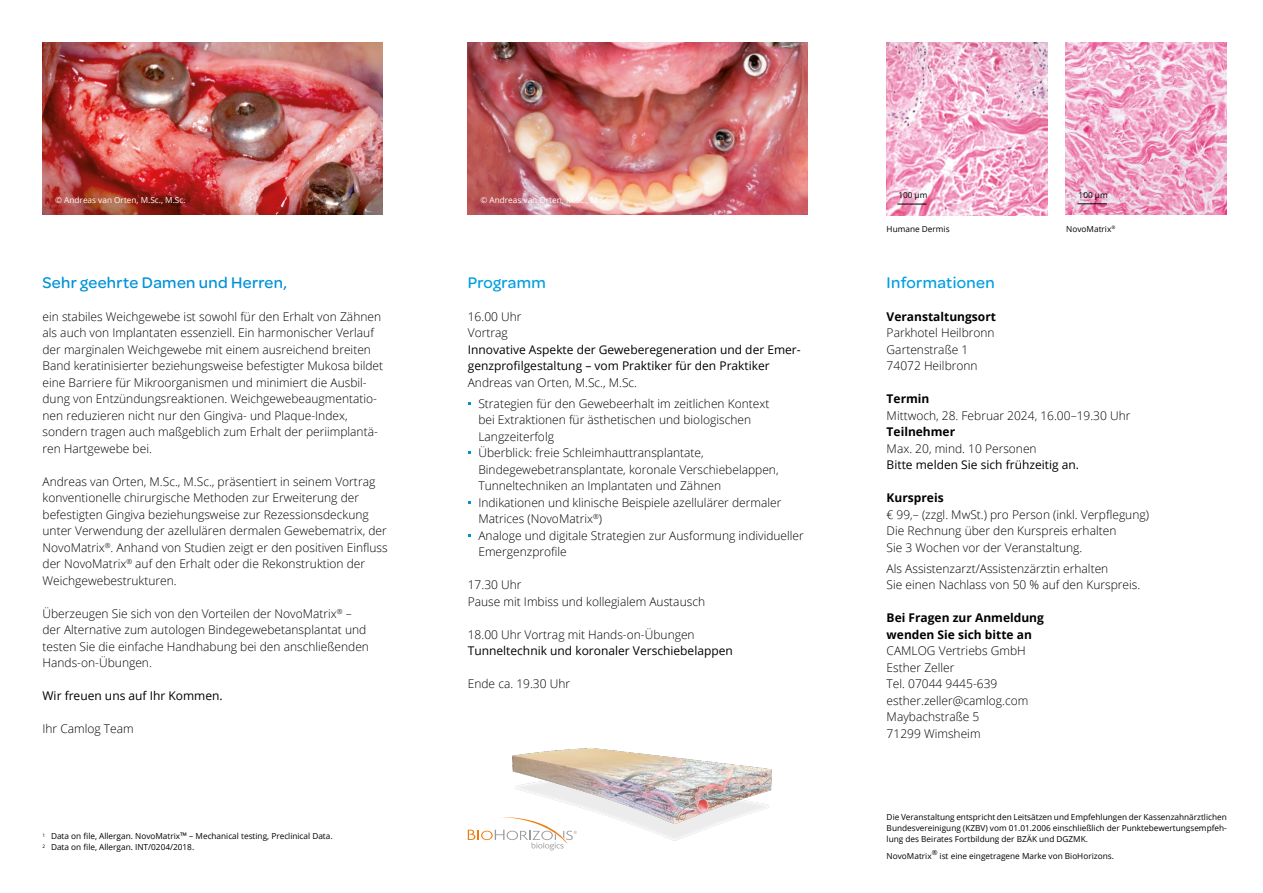
<style>
.page{position:relative;width:1263px;height:893px;background:#fff}
.page>*{position:absolute;margin:0;border:0;box-sizing:border-box;transform-origin:0 0}
.t1{font:500 16.5px "Omnes";letter-spacing:.02em;color:#0092d8}
.t2{font:500 16.5px "Omnes";letter-spacing:.02em;color:#009fe3}
.t3{font:300 12px/16.5px "Open Sans";color:#000}
.t4{font:12px/16.5px "Open Sans";color:#000}
.t5{font:700 12px/16.5px "Open Sans";color:#000}
.t6{font:8.25px/11.2px "Open Sans";color:#000}
.t7{font:8.25px "Open Sans";color:#fff}
.t8{font:6.9px "Open Sans";color:#000}
.s1{font-size:9px}
</style>
<div class="page">
<svg style="left:1066px;top:43px;width:161px;height:172px;background:#efadcb"></svg>
<hr style="left:1077px;top:203px;width:30px;height:1px;background:#000">
<img style="left:887px;top:43px;width:161px;height:172px">
<hr style="left:897px;top:204px;width:30px;height:1px;background:#000">
<img style="left:468px;top:43px;width:340px;height:172px">
<img style="left:42px;top:43px;width:341px;height:172px">
<img style="left:512px;top:748px;width:260px;height:93px">
<svg style="left:468px;top:817px;width:109px;height:33px"></svg>
<p class="t7" style="left:55px;top:195px;width:132px">© Andreas van Orten, M.Sc., M.Sc.</p>
<p class="t7" style="left:480px;top:195px;width:132px">© Andreas van Orten, M.Sc., M.Sc.</p>
<h1 class="t1" style="left:43px;top:271px;width:246px">Sehr geehrte Damen und Herren,</h1>
<p class="t3" style="left:43px;top:308px;width:342px">ein stabiles Weichgewebe ist sowohl für den Erhalt von Zähnen als auch von Implantaten essenziell. Ein harmonischer Verlauf der marginalen Weichgewebe mit einem ausreichend breiten Band keratinisierter beziehungsweise befestigter Mukosa bildet eine Barriere für Mikroorganismen und minimiert die Ausbil&shy;dung von Entzündungsreaktionen. Weichgewebeaugmentatio&shy;nen reduzieren nicht nur den Gingiva- und Plaque-Index, sondern tragen auch maßgeblich zum Erhalt der periimplantä&shy;ren Hartgewebe bei.</p>
<p class="t3" style="left:43px;top:473px;width:347px">Andreas van Orten, M.Sc., M.Sc., präsentiert in seinem Vortrag konventionelle chirurgische Methoden zur Erweiterung der befestigten Gingiva beziehungsweise zur Rezessionsdeckung unter Verwendung der azellulären dermalen Gewebematrix, der NovoMatrix<sup>®</sup>. Anhand von Studien zeigt er den positiven Einfluss der NovoMatrix<sup>®</sup> auf den Erhalt oder die Rekonstruktion der Weichgewebestrukturen.</p>
<p class="t3" style="left:43px;top:605px;width:328px">Überzeugen Sie sich von den Vorteilen der NovoMatrix<sup>®</sup> – der Alternative zum autologen Bindegewebetansplantat und testen Sie die einfache Handhabung bei den anschließenden Hands-on-Übungen.</p>
<p class="t4" style="left:43px;top:687px;width:182px">Wir freuen uns auf Ihr Kommen.</p>
<p class="t3" style="left:43px;top:720px;width:93px">Ihr Camlog Team</p>
<p class="t6" style="left:43px;top:830px;width:292px"><sup>1</sup> Data on file, Allergan. NovoMatrix<span class="s1">™</span> – Mechanical testing, Preclinical Data.<br><sup>2</sup> Data on file, Allergan. INT/0204/2018.</p>
<h1 class="t2" style="left:468px;top:271px;width:80px">Programm</h1>
<p class="t3" style="left:468px;top:308px;width:55px">16.00 Uhr<br>Vortrag</p>
<p class="t4" style="left:468px;top:341px;width:334px">Innovative Aspekte der Geweberegeneration und der Emer&shy;genzprofilgestaltung – vom Praktiker für den Praktiker</p>
<p class="t3" style="left:478px;top:372px;width:293px;line-height:20.7px;text-indent:-11px">Andreas van Orten, M.Sc., M.Sc.<br>Strategien für den Gewebeerhalt im zeitlichen Kontext</p>
<p class="t3" style="left:478px;top:411px;width:327px">bei Extraktionen für ästhetischen und biologischen Langzeiterfolg<br>Überblick: freie Schleimhauttransplantate, Bindegewebetransplantate, koronale Verschiebelappen, Tunneltechniken an Implantaten und Zähnen<br>Indikationen und klinische Beispiele azellulärer dermaler Matrices (NovoMatrix<sup>®</sup>)<br>Analoge und digitale Strategien zur Ausformung individueller Emergenzprofile</p>
<p class="t3" style="left:468px;top:576px;width:239px">17.30 Uhr<br>Pause mit Imbiss und kollegialem Austausch</p>
<p class="t3" style="left:468px;top:626px;width:228px">18.00 Uhr Vortrag mit Hands-on-Übungen</p>
<p class="t4" style="left:468px;top:642px;width:267px">Tunneltechnik und koronaler Verschiebelappen</p>
<p class="t3" style="left:468px;top:675px;width:104px">Ende ca. 19.30 Uhr</p>
<p class="t6" style="left:898px;top:189px;width:55px">100 µm100 µm</p>
<p class="t6" style="left:1079px;top:189px;width:31px">100 µm</p>
<p class="t6" style="left:887px;top:223px;width:64px">Humane Dermis</p>
<p class="t6" style="left:1066px;top:223px;width:51px">NovoMatrix<sup>®</sup></p>
<h1 class="t2" style="left:887px;top:271px;width:109px">Informationen</h1>
<p class="t5" style="left:887px;top:308px;width:111px">Veranstaltungsort</p>
<p class="t3" style="left:887px;top:324px;width:110px">Parkhotel Heilbronn<br>Gartenstraße 1<br>74072 Heilbronn</p>
<p class="t5" style="left:887px;top:390px;width:44px">Termin</p>
<p class="t3" style="left:887px;top:407px;width:245px">Mittwoch, 28. Februar 2024, 16.00–19.30 Uhr</p>
<p class="t5" style="left:887px;top:423px;width:70px">Teilnehmer</p>
<p class="t3" style="left:887px;top:440px;width:152px">Max. 20, mind. 10 Personen</p>
<p class="t4" style="left:887px;top:456px;width:194px">Bitte melden Sie sich frühzeitig an.</p>
<p class="t5" style="left:887px;top:489px;width:59px">Kurspreis</p>
<p class="t3" style="left:887px;top:506px;width:264px">€ 99,– (zzgl. MwSt.) pro Person (inkl. Verpflegung)<br>Die Rechnung über den Kurspreis erhalten<br>Sie 3 Wochen vor der Veranstaltung.</p>
<p class="t3" style="left:887px;top:560px;width:255px">Als Assistenzarzt/Assistenzärztin erhalten<br>Sie einen Nachlass von 50 % auf den Kurspreis.</p>
<p class="t5" style="left:887px;top:609px;width:159px">Bei Fragen zur Anmeldung wenden Sie sich bitte an</p>
<p class="t3" style="left:887px;top:642px;width:143px">CAMLOG Vertriebs GmbH<br>Esther Zeller<br>Tel. 07044 9445-639 esther.zeller@camlog.com<br>Maybachstraße 5<br>71299 Wimsheim</p>
<p class="t6" style="left:887px;top:811px;width:342px;text-align:justify">Die Veranstaltung entspricht den Leitsätzen und Empfehlungen der Kassenzahnärztlichen Bundesvereinigung (KZBV) vom 01.01.2006 einschließlich der Punktebewertungsempfeh&shy;lung des Beirates Fortbildung der BZÄK und DGZMK.</p>
<p class="t6" style="left:887px;top:850px;width:47px">NovoMatrix</p>
<p class="t8" style="left:932px;top:848px;width:7px">®</p>
<p class="t6" style="left:940px;top:850px;width:176px">ist eine eingetragene Marke von BioHorizons.</p>
</div>
